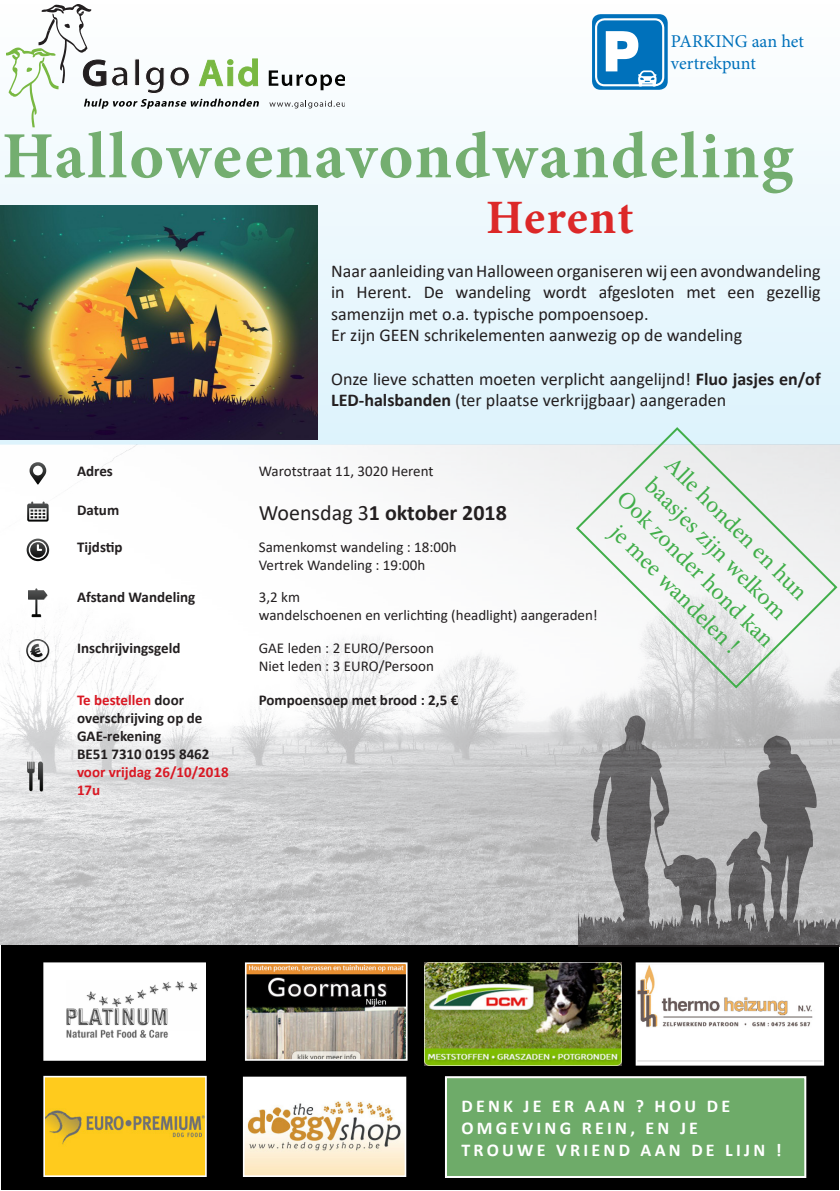
<style>
.page{position:relative;width:840px;height:1191px;background:#fff}
.page>*{position:absolute;margin:0;border:0;box-sizing:border-box;transform-origin:0 0}
.t1{font:700 66px "Minion Pro";letter-spacing:.03em;color:#74ae70}
.t2{font:900 56px "Swiss 721 BT";color:#fff;scale:.9 1}
.t3{font:700 48px "Minion Pro";letter-spacing:.02em;color:#dc2828}
.t4{font:24px/28.8px "Minion Pro";color:#40ae49}
.t5{font:700 22px "Calibri";color:#231f20}
.t6{font:18px/21.6px "Calibri";color:#231f20;text-align:justify}
.t7{font:700 18px/21.6px "Calibri";letter-spacing:.18em;color:#fff}
.t8{font:18px/21.8px "Minion Pro";color:#0071bb}
.t9{font:15px/18px "Calibri";color:#231f20}
.t10{font:700 15px/18px "Calibri";color:#231f20}
.t11{font:700 15px/18px "Calibri";color:#d91823}
.s1{font-weight:700}
.s2{font-weight:400}
.s3{color:#d91823}
</style>
<div class="page">
<div style="left:1px;top:946px;width:837px;height:244px;background:#000"></div>
<div style="left:0;top:0;width:839px;height:445px;background:linear-gradient(to bottom,#fefefe,#ddf3fc)"></div>
<img style="left:0;top:445px;width:839px;height:500px">
<svg style="left:269px;top:100px;width:75px;height:8px"></svg>
<svg style="left:6px;top:4px;width:253px;height:123px"></svg>
<svg style="left:268px;top:70px;width:76px;height:20px"></svg>
<div style="left:444px;top:1076px;width:361px;height:102px;background:#6eab69;border:2px solid #fff"></div>
<div style="left:44px;top:963px;width:161px;height:97px;background:#fff"></div>
<img style="left:67px;top:981px;width:131px;height:57px">
<div style="left:43px;top:962px;width:163px;height:98px;border:2px solid #fff"></div>
<img style="left:248px;top:965px;width:156px;height:92px">
<div style="left:245px;top:962px;width:162px;height:98px;border:2px solid #fff"></div>
<img style="left:638px;top:965px;width:182px;height:96px">
<div style="left:635px;top:962px;width:188px;height:103px;border:2px solid #fff"></div>
<img style="left:46px;top:1078px;width:158px;height:96px">
<div style="left:43px;top:1075px;width:164px;height:102px;border:2px solid #fff"></div>
<img style="left:246px;top:1079px;width:157px;height:95px">
<div style="left:243px;top:1076px;width:163px;height:101px;border:2px solid #fff"></div>
<div style="left:591px;top:14px;width:76px;height:76px;background:#0071bb;border-radius:9px"></div>
<div style="left:594px;top:18px;width:70px;height:68px;border:2px solid #fff;border-radius:9px"></div>
<svg style="left:637px;top:70px;width:19px;height:16px"></svg>
<img style="left:424px;top:962px;width:197px;height:103px">
<svg style="left:30px;top:462px;width:16px;height:22px"></svg>
<svg style="left:27px;top:501px;width:22px;height:20px"></svg>
<svg style="left:27px;top:538px;width:22px;height:23px"></svg>
<svg style="left:28px;top:588px;width:20px;height:29px"></svg>
<svg style="left:25px;top:639px;width:26px;height:24px"></svg>
<svg style="left:577px;top:715px;width:262px;height:232px;background:#949395"></svg>
<img style="left:0;top:206px;width:317px;height:234px">
<svg style="left:574px;top:426px;width:264px;height:264px"></svg>
<svg style="left:27px;top:761px;width:16px;height:31px"></svg>
<p class="t2" style="left:602px;top:17px;width:43px">P</p>
<p class="t8" style="left:670px;top:31px;width:134px">PARKING aan het vertrekpunt</p>
<p class="t1" style="left:2px;top:110px;width:792px">Halloweenavondwandeling</p>
<p class="t3" style="left:486px;top:184px;width:149px">Herent</p>
<p class="t6" style="left:331px;top:259px;width:491px">Naar aanleiding van Halloween organiseren wij een avondwandeling in Herent. De wandeling wordt afgesloten met een gezellig samenzijn met o.a. typische pompoensoep.</p>
<p class="t6" style="left:331px;top:324px;width:412px">Er zijn GEEN schrikelementen aanwezig op de wandeling</p>
<p class="t6" style="left:331px;top:367px;width:491px">Onze lieve schatten moeten verplicht aangelijnd! <span class="s1">Fluo jasjes en/of<br>LED-halsbanden</span> (ter plaatse verkrijgbaar) aangeraden</p>
<p class="t4" style="left:678px;top:450px;width:192px;rotate:45deg">Alle honden en hun baasjes zijn welkom</p>
<p class="t10" style="left:77px;top:461px;width:37px">Adres</p>
<p class="t9" style="left:259px;top:461px;width:176px">Warotstraat 11, 3020 Herent</p>
<p class="t10" style="left:77px;top:501px;width:44px">Datum</p>
<p class="t5" style="left:259px;top:497px;width:249px"><span class="s2">Woensdag 3</span>1 oktober 2018</p>
<p class="t10" style="left:77px;top:538px;width:47px">Tijdstip</p>
<p class="t9" style="left:259px;top:538px;width:199px">Samenkomst wandeling : 18:00h<br>Vertrek Wandeling : 19:00h</p>
<p class="t10" style="left:77px;top:588px;width:120px">Afstand Wandeling</p>
<p class="t9" style="left:259px;top:587px;width:43px">3,2 km</p>
<p class="t9" style="left:259px;top:605px;width:340px">wandelschoenen en verlichting (headlight) aangeraden!</p>
<p class="t10" style="left:77px;top:638px;width:105px">Inschrijvingsgeld</p>
<p class="t9" style="left:259px;top:638px;width:176px">GAE leden : 2 EURO/Persoon</p>
<p class="t9" style="left:259px;top:656px;width:176px">Niet leden : 3 EURO/Persoon</p>
<p class="t10" style="left:77px;top:691px;width:134px"><span class="s3">Te bestellen</span> door overschrijving op de<br>GAE-rekening<br>BE51 7310 0195 8462</p>
<p class="t11" style="left:77px;top:763px;width:153px">voor vrijdag 26/10/2018<br>17u</p>
<p class="t4" style="left:630px;top:484px;width:212px;text-align:center;rotate:45deg">Ook zonder hond kan je mee wandelen !</p>
<p class="t10" style="left:259px;top:691px;width:201px">Pompoensoep met brood : 2,5 €</p>
<p class="t7" style="left:461px;top:1095px;width:321px">DENK JE ER AAN ? HOU DE<br>OMGEVING REIN, EN JE<br>TROUWE VRIEND AAN DE LIJN !</p>
</div>
